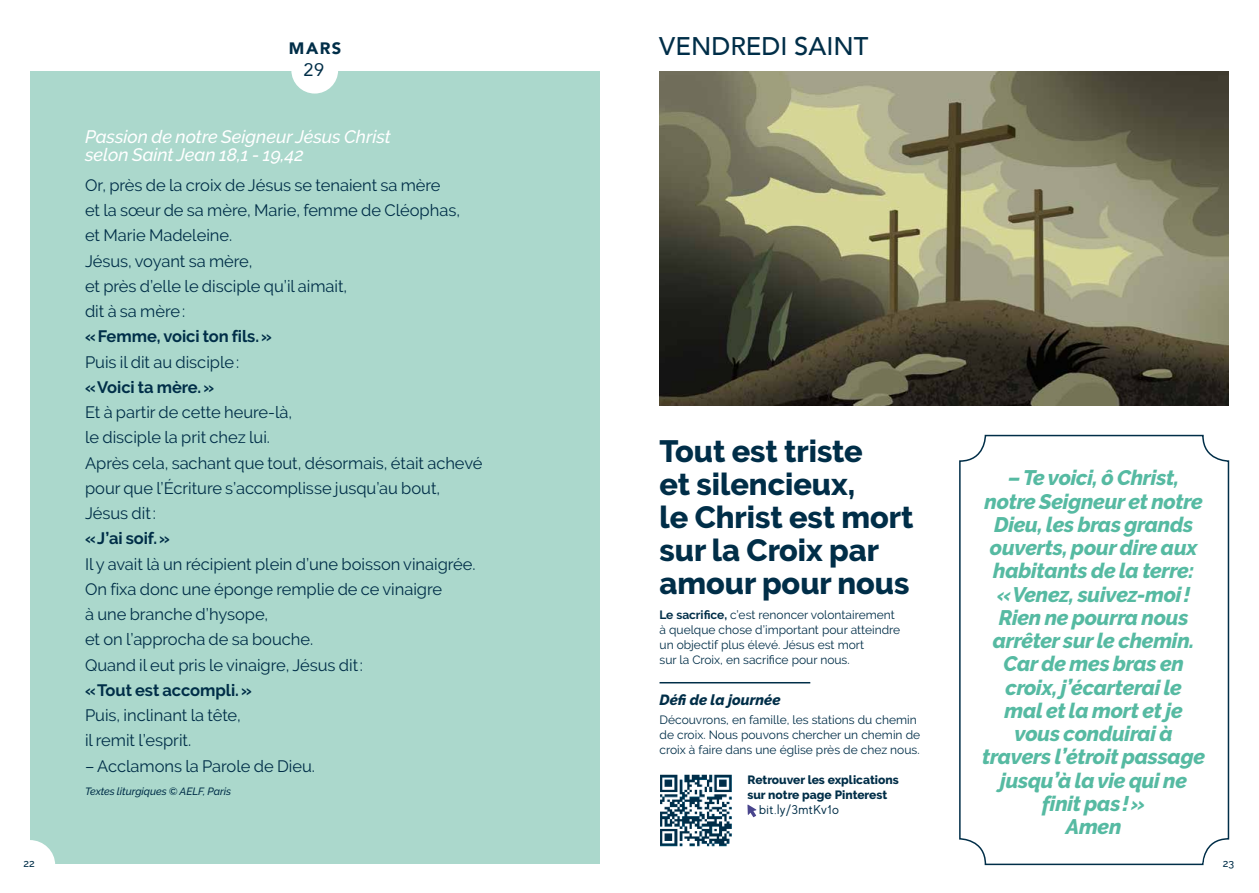
<style>
.page{position:relative;width:1259px;height:893px;background:#fff}
.page>*{position:absolute;margin:0;border:0;box-sizing:border-box;transform-origin:0 0}
.t1{font:800 30.75px/33px "Raleway";color:#002e48}
.t2{font:500 25.5px "Avenir";color:#002e48}
.t3{font:italic 800 21px/23.2px "Raleway";letter-spacing:-.01em;color:#56baa2;text-align:center}
.t4{font:italic 500 18px/18px "Raleway";letter-spacing:-.005em;color:#fff}
.t5{font:18px "Avenir";color:#002e48}
.t6{font:16.5px/25.2px "Raleway";color:#002e48}
.t7{font:700 16.5px "Raleway";letter-spacing:-.005em;color:#002e48}
.t8{font:900 16.5px "Avenir";color:#002e48}
.t9{font:italic 800 14.7px "Raleway";color:#002e48}
.t10{font:12.75px "MADE Evolve Sans";letter-spacing:.04em;color:#002e48}
.t11{font:12px/15px "Raleway";color:#002e48}
.t12{font:800 12px/15px "Raleway";color:#002e48}
.t13{font:italic 500 10.5px "Raleway";letter-spacing:-.005em;color:#002e48}
.t14{font:500 10.5px "Raleway";color:#002e48}
.s1{font-weight:700}
</style>
<div class="page">
<img style="left:659px;top:71px;width:569px;height:334px">
<div style="left:959px;top:435px;width:270px;height:430px;border:2px solid #002e48;border-radius:26px"></div>
<div style="left:30px;top:71px;width:570px;height:792px;background:#abd8cc"></div>
<hr style="left:659px;top:682px;width:151px;height:1px;background:#002e48">
<img style="left:660px;top:774px;width:72px;height:73px">
<svg style="left:747px;top:805px;width:9px;height:12px"></svg>
<div style="left:1203px;top:840px;width:51px;height:50px;background:#fff;border-radius:50%"></div>
<div style="left:4px;top:840px;width:51px;height:50px;background:#fff;border-radius:50%"></div>
<div style="left:291px;top:47px;width:47px;height:47px;background:#fff;border-radius:50%"></div>
<p class="t8" style="left:289px;top:34px;width:54px">MARS</p>
<p class="t5" style="left:304px;top:55px;width:22px">29</p>
<p class="t4" style="left:85px;top:128px;width:307px">Passion de notre Seigneur Jésus Christ selon Saint Jean 18,1 - 19,42</p>
<p class="t6" style="left:85px;top:172px;width:376px">Or, près de la croix de Jésus se tenaient sa mère<br>et la sœur de sa mère, Marie, femme de Cléophas, et Marie Madeleine.<br>Jésus, voyant sa mère,<br>et près d’elle le disciple qu’il aimait,<br>dit à sa mère:</p>
<p class="t7" style="left:85px;top:327px;width:188px">«Femme, voici ton fils.»</p>
<p class="t6" style="left:85px;top:349px;width:156px">Puis il dit au disciple:</p>
<p class="t7" style="left:85px;top:378px;width:130px">«Voici ta mère.»</p>
<p class="t6" style="left:85px;top:400px;width:399px">Et à partir de cette heure-là,<br>le disciple la prit chez lui.<br>Après cela, sachant que tout, désormais, était achevé pour que l’Écriture s’accomplisse jusqu’au bout, Jésus dit:</p>
<p class="t7" style="left:85px;top:529px;width:86px">«J’ai soif.»</p>
<p class="t6" style="left:85px;top:551px;width:392px">Il y avait là un récipient plein d’une boisson vinaigrée.<br>On fixa donc une éponge remplie de ce vinaigre<br>à une branche d’hysope,<br>et on l’approcha de sa bouche.<br>Quand il eut pris le vinaigre, Jésus dit:</p>
<p class="t7" style="left:85px;top:681px;width:168px">«Tout est accompli.»</p>
<p class="t6" style="left:85px;top:703px;width:157px">Puis, inclinant la tête, il remit l’esprit.</p>
<p class="t6" style="left:85px;top:753px;width:231px">– Acclamons la Parole de Dieu.</p>
<p class="t13" style="left:85px;top:785px;width:147px">Textes liturgiques © AELF, Paris</p>
<h2 class="t2" style="left:659px;top:24px;width:211px">VENDREDI SAINT</h2>
<h1 class="t1" style="left:659px;top:435px;width:255px">Tout est triste<br>et silencieux,<br>le Christ est mort sur la Croix par amour pour nous</h1>
<p class="t11" style="left:659px;top:607px;width:242px"><span class="s1">Le sacrifice,</span> c’est renoncer volontairement à quelque chose d’important pour atteindre un objectif plus élevé. Jésus est mort<br>sur la Croix, en sacrifice pour nous.</p>
<p class="t9" style="left:659px;top:691px;width:122px">Défi de la journée</p>
<p class="t11" style="left:659px;top:712px;width:262px">Découvrons, en famille, les stations du chemin de croix. Nous pouvons chercher un chemin de croix à faire dans une église près de chez nous.</p>
<p class="t12" style="left:747px;top:772px;width:153px">Retrouver les explications sur notre page Pinterest</p>
<p class="t10" style="left:759px;top:801px;width:81px">bit.ly/3mtKv1o</p>
<p class="t3" style="left:982px;top:466px;width:224px">– Te voici, ô Christ, notre Seigneur et notre<br>Dieu, les bras grands ouverts, pour dire aux habitants de la terre: «Venez, suivez-moi!<br>Rien ne pourra nous arrêter sur le chemin.<br>Car de mes bras en croix, j’écarterai le<br>mal et la mort et je vous conduirai à travers l’étroit passage jusqu’à la vie qui ne finit pas!»<br>Amen</p>
<p class="t14" style="left:23px;top:857px;width:13px">22</p>
<p class="t14" style="left:1222px;top:857px;width:13px">23</p>
</div>
